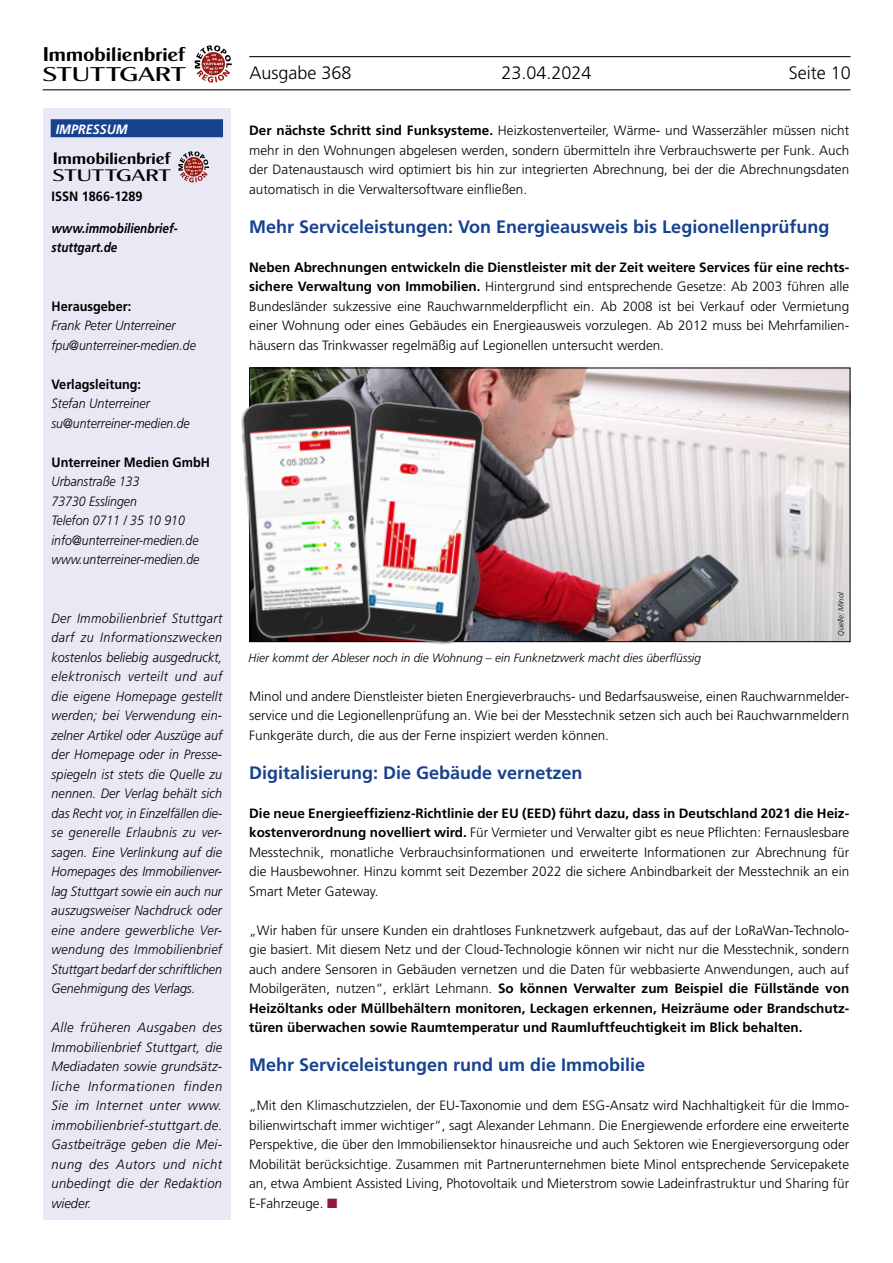
<style>
.page{position:relative;width:893px;height:1263px;background:#fff}
.page>*{position:absolute;margin:0;border:0;box-sizing:border-box;transform-origin:0 0}
.t1{font:19.95px "Cg Globe Gothic Bd";letter-spacing:-.02em;color:#000;scale:1.07 1}
.t2{font:19.95px "Cg Globe Gothic Dm";letter-spacing:-.02em;color:#000;scale:1.44 1}
.t3{font:700 18px "Frutiger";color:#17428f}
.t4{font:300 18px "Frutiger";color:#000}
.t5{font:16.8px "Cg Globe Gothic Bd";letter-spacing:-.02em;color:#000;scale:1.05 1}
.t6{font:16.8px "Cg Globe Gothic Dm";letter-spacing:-.02em;color:#000;scale:1.42 1}
.t7{font:300 13.5px/19.5px "Frutiger";color:#000;text-align:justify}
.t8{font:italic 300 13.5px/19.5px "Frutiger";color:#000;scale:.93 1}
.t9{font:italic 300 13.5px/19.5px "Frutiger";color:#000;text-align:justify;scale:.96 1}
.t10{font:italic 300 13.5px/19.5px "Frutiger";color:#000;scale:.91 1}
.t11{font:700 13.5px "Frutiger";color:#000;scale:.94 1}
.t12{font:italic 700 13.5px/19.5px "Frutiger";color:#000;scale:.87 1}
.t13{font:italic 700 13.5px "Frutiger";color:#fff;scale:.93 1}
.t14{font:italic 300 12px "Frutiger";color:#000}
.t15{font:italic 300 7.5px "Frutiger";color:#000}
.s1{font-weight:700}
.s2{color:#97123e}
</style>
<div class="page">
<hr style="left:43px;top:89px;width:807px;height:1px;background:#000">
<svg style="left:195px;top:45px;width:37px;height:38px"></svg>
<hr style="left:249px;top:56px;width:602px;height:1px;background:#000">
<div style="left:43px;top:109px;width:188px;height:1111px;background:#e9e9f5"></div>
<div style="left:51px;top:119px;width:172px;height:18px;background:#17428f"></div>
<svg style="left:178px;top:151px;width:31px;height:32px"></svg>
<img style="left:251px;top:370px;width:597px;height:270px">
<img style="left:382px;top:391px;width:114px;height:254px">
<img style="left:241px;top:387px;width:141px;height:256px">
<h1 class="t1" style="left:43px;top:42px;width:135px">Immobilienbrief</h1>
<h1 class="t2" style="left:43px;top:62px;width:101px">STUTTGART</h1>
<h2 class="t4" style="left:249px;top:63px;width:104px">Ausgabe 368</h2>
<h2 class="t4" style="left:501px;top:63px;width:92px">23.04.2024</h2>
<h2 class="t4" style="left:789px;top:63px;width:64px">Seite 10</h2>
<p class="t13" style="left:56px;top:121px;width:79px">IMPRESSUM</p>
<p class="t5" style="left:53px;top:148px;width:114px">Immobilienbrief</p>
<p class="t6" style="left:53px;top:165px;width:85px">STUTTGART</p>
<p class="t11" style="left:52px;top:188px;width:98px">ISSN 1866-1289</p>
<p class="t12" style="left:52px;top:218px;width:147px">www.immobilienbrief&shy;stuttgart.de</p>
<p class="t11" style="left:52px;top:298px;width:86px">Herausgeber:</p>
<p class="t8" style="left:52px;top:316px;width:157px">Frank Peter Unterreiner fpu@unterreiner-medien.de</p>
<p class="t11" style="left:52px;top:376px;width:97px">Verlagsleitung:</p>
<p class="t8" style="left:52px;top:394px;width:150px">Stefan Unterreiner su@unterreiner-medien.de</p>
<p class="t11" style="left:52px;top:454px;width:170px">Unterreiner Medien GmbH</p>
<p class="t10" style="left:52px;top:472px;width:164px">Urbanstraße 133<br>73730 Esslingen<br>Telefon 0711 / 35 10 910 info@unterreiner-medien.de www.unterreiner-medien.de</p>
<p class="t8" style="left:52px;top:608px;width:185px;text-align:justify">Der Immobilienbrief Stuttgart darf zu Informationszwecken kostenlos beliebig ausgedruckt, elektronisch verteilt und auf die eigene Homepage gestellt werden; bei Verwendung ein&shy;zelner Artikel oder Auszüge auf der Homepage oder in Presse&shy;spiegeln ist stets die Quelle zu nennen. Der Verlag behält sich das Recht vor, in Einzelfällen die&shy;se generelle Erlaubnis zu ver&shy;sagen. Eine Verlinkung auf die Homepages des Immobilienver&shy;lag Stuttgart sowie ein auch nur auszugsweiser Nachdruck oder eine andere gewerbliche Ver&shy;wendung des Immobilienbrief Stuttgart bedarf der schriftlichen Genehmigung des Verlags.</p>
<p class="t9" style="left:52px;top:1018px;width:179px">Alle früheren Ausgaben des Immobilienbrief Stuttgart, die Mediadaten sowie grundsätz&shy;liche Informationen finden Sie im Internet unter www. immobilienbrief-stuttgart.de.<br>Gastbeiträge geben die Mei&shy;nung des Autors und nicht unbedingt die der Redaktion wieder.</p>
<p class="t7" style="left:249px;top:121px;width:602px"><span class="s1">Der nächste Schritt sind Funksysteme.</span> Heizkostenverteiler, Wärme- und Wasserzähler müssen nicht mehr in den Wohnungen abgelesen werden, sondern übermitteln ihre Verbrauchswerte per Funk. Auch der Datenaustausch wird optimiert bis hin zur integrierten Abrechnung, bei der die Abrechnungsdaten automatisch in die Verwaltersoftware einfließen.</p>
<h2 class="t3" style="left:249px;top:216px;width:582px">Mehr Serviceleistungen: Von Energieausweis bis Legionellenprüfung</h2>
<p class="t7" style="left:249px;top:257px;width:602px"><span class="s1">Neben Abrechnungen entwickeln die Dienstleister mit der Zeit weitere Services für eine rechts&shy;sichere Verwaltung von Immobilien.</span> Hintergrund sind entsprechende Gesetze: Ab 2003 führen alle Bundesländer sukzessive eine Rauchwarnmelderpflicht ein. Ab 2008 ist bei Verkauf oder Vermietung einer Wohnung oder eines Gebäudes ein Energieausweis vorzulegen. Ab 2012 muss bei Mehrfamilien&shy;häusern das Trinkwasser regelmäßig auf Legionellen untersucht werden.</p>
<p class="t14" style="left:249px;top:651px;width:454px">Hier kommt der Ableser noch in die Wohnung – ein Funknetzwerk macht dies überflüssig</p>
<p class="t15" style="left:836px;top:635px;width:45px;rotate:-90deg">Quelle: Minol</p>
<p class="t7" style="left:249px;top:686px;width:601px">Minol und andere Dienstleister bieten Energieverbrauchs- und Bedarfsausweise, einen Rauchwarnmelder&shy;service und die Legionellenprüfung an. Wie bei der Messtechnik setzen sich auch bei Rauchwarnmeldern Funkgeräte durch, die aus der Ferne inspiziert werden können.</p>
<h2 class="t3" style="left:249px;top:762px;width:335px">Digitalisierung: Die Gebäude vernetzen</h2>
<p class="t7" style="left:249px;top:803px;width:602px"><span class="s1">Die neue Energieeffizienz-Richtlinie der EU (EED) führt dazu, dass in Deutschland 2021 die Heiz&shy;kostenverordnung novelliert wird.</span> Für Vermieter und Verwalter gibt es neue Pflichten: Fernauslesbare Messtechnik, monatliche Verbrauchsinformationen und erweiterte Informationen zur Abrechnung für die Hausbewohner. Hinzu kommt seit Dezember 2022 die sichere Anbindbarkeit der Messtechnik an ein Smart Meter Gateway.</p>
<p class="t7" style="left:249px;top:920px;width:602px">„Wir haben für unsere Kunden ein drahtloses Funknetzwerk aufgebaut, das auf der LoRaWan-Technolo&shy;gie basiert. Mit diesem Netz und der Cloud-Technologie können wir nicht nur die Messtechnik, sondern auch andere Sensoren in Gebäuden vernetzen und die Daten für webbasierte Anwendungen, auch auf Mobilgeräten, nutzen“, erklärt Lehmann. <span class="s1">So können Verwalter zum Beispiel die Füllstände von Heizöltanks oder Müllbehältern monitoren, Leckagen erkennen, Heizräume oder Brandschutz&shy;türen überwachen sowie Raumtemperatur und Raumluftfeuchtigkeit im Blick behalten.</span></p>
<h2 class="t3" style="left:249px;top:1054px;width:398px">Mehr Serviceleistungen rund um die Immobilie</h2>
<p class="t7" style="left:249px;top:1096px;width:601px">„Mit den Klimaschutzzielen, der EU-Taxonomie und dem ESG-Ansatz wird Nachhaltigkeit für die Immo&shy;bilienwirtschaft immer wichtiger“, sagt Alexander Lehmann. Die Energiewende erfordere eine erweiterte Perspektive, die über den Immobiliensektor hinausreiche und auch Sektoren wie Energieversorgung oder Mobilität berücksichtige. Zusammen mit Partnerunternehmen biete Minol entsprechende Servicepakete an, etwa Ambient Assisted Living, Photovoltaik und Mieterstrom sowie Ladeinfrastruktur und Sharing für E-Fahrzeuge. <span class="s2">■</span></p>
</div>
